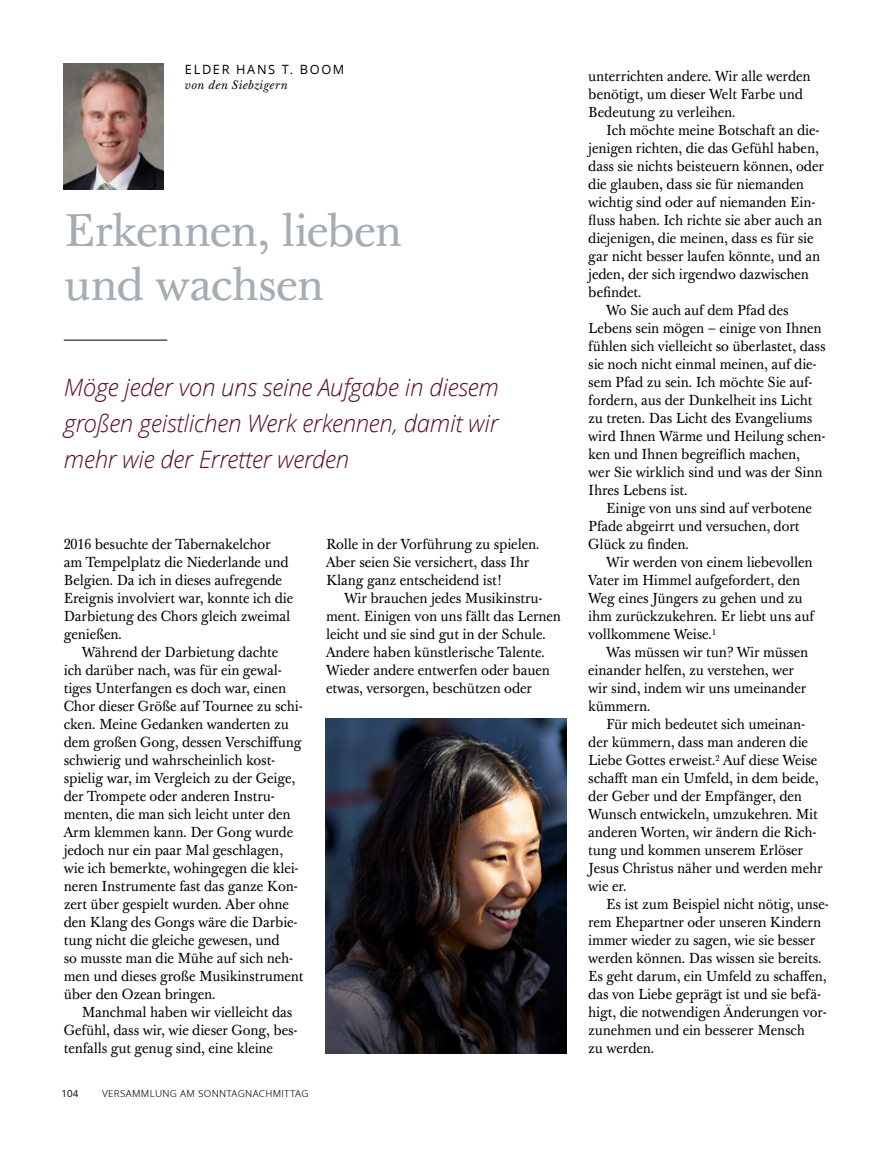
<style>
.page{position:relative;width:893px;height:1161px;background:#fff}
.page>*{position:absolute;margin:0;border:0;box-sizing:border-box;transform-origin:0 0}
.ARTCL_title{font:45px/54px "Mc Kaylds Lat";letter-spacing:-.025em;color:#a5adb4}
.ARTCL-kicker{font:italic 300 24px/36px "Zoramlds Lat";letter-spacing:-.01em;color:#5d0e25;text-align:justify}
.ARTCL_para{font:14.25px/18px "Mc Kaylds Lat";letter-spacing:-.01em;color:#000;scale:.94 1}
.ARTCL_para_first{font:14.25px/18px "Mc Kaylds Lat";letter-spacing:-.01em;color:#000;scale:.94 1}
.ARTCL-BY_para_first{font:12.75px "Zoramlds Lat";letter-spacing:.13em;color:#000}
.ARTCL-BY_para{font:italic 12px "Mc Kaylds Lat";letter-spacing:.04em;color:#000}
.t1{font:9.75px "Zoramlds Lat";letter-spacing:.03em;color:#000}
.t2{font:9.75px "Zoramlds Lat";color:#000}
</style>
<div class="page">
<hr style="left:64px;top:340px;width:103px;height:1px;background:#000">
<img style="left:326px;top:719px;width:241px;height:334px">
<img style="left:63px;top:63px;width:101px;height:126px">
<p class="ARTCL-BY_para_first" style="left:185px;top:60px;width:161px">ELDER HANS T. BOOM</p>
<p class="ARTCL-BY_para" style="left:185px;top:75px;width:104px">von den Siebzigern</p>
<p class="ARTCL_title" style="left:64px;top:204px;width:340px">Erkennen, lieben und wachsen</p>
<p class="ARTCL-kicker" style="left:64px;top:369px;width:437px">Möge jeder von uns seine Aufgabe in diesem großen geistlichen Werk erkennen, damit wir mehr wie der Erretter werden</p>
<p class="ARTCL_para_first" style="left:64px;top:535px;width:246px">2016 besuchte der Tabernakelchor<br>am Tempelplatz die Niederlande und<br>Belgien. Da ich in dieses aufregende<br>Ereignis involviert war, konnte ich die<br>Darbietung des Chors gleich zweimal genießen.</p>
<p class="ARTCL_para" style="left:64px;top:643px;width:257px;text-indent:18px">Während der Darbietung dachte<br>ich darüber nach, was für ein gewal&shy;tiges Unterfangen es doch war, einen Chor dieser Größe auf Tournee zu schi&shy;cken. Meine Gedanken wanderten zu dem großen Gong, dessen Verschiffung schwierig und wahrscheinlich kost&shy;spielig war, im Vergleich zu der Geige, der Trompete oder anderen Instru&shy;menten, die man sich leicht unter den Arm klemmen kann. Der Gong wurde jedoch nur ein paar Mal geschlagen, wie ich bemerkte, wohingegen die klei&shy;neren Instrumente fast das ganze Kon&shy;zert über gespielt wurden. Aber ohne den Klang des Gongs wäre die Darbie&shy;tung nicht die gleiche gewesen, und<br>so musste man die Mühe auf sich neh&shy;men und dieses große Musikinstrument über den Ozean bringen.</p>
<p class="ARTCL_para" style="left:64px;top:1003px;width:250px;text-indent:18px">Manchmal haben wir vielleicht das<br>Gefühl, dass wir, wie dieser Gong, bes&shy;tenfalls gut genug sind, eine kleine</p>
<p class="t2" style="left:62px;top:1086px;width:18px">104</p>
<p class="t1" style="left:102px;top:1086px;width:208px">VERSAMMLUNG AM SONNTAGNACHMITTAG</p>
<p class="ARTCL_para" style="left:326px;top:535px;width:229px">Rolle in der Vorführung zu spielen.<br>Aber seien Sie versichert, dass Ihr<br>Klang ganz entscheidend ist!</p>
<p class="ARTCL_para" style="left:326px;top:589px;width:252px;text-indent:18px">Wir brauchen jedes Musikinstru&shy;ment. Einigen von uns fällt das Lernen leicht und sie sind gut in der Schule.<br>Andere haben künstlerische Talente.<br>Wieder andere entwerfen oder bauen etwas, versorgen, beschützen oder</p>
<p class="ARTCL_para" style="left:588px;top:67px;width:238px">unterrichten andere. Wir alle werden benötigt, um dieser Welt Farbe und<br>Bedeutung zu verleihen.</p>
<p class="ARTCL_para" style="left:588px;top:121px;width:252px;text-indent:18px">Ich möchte meine Botschaft an die&shy;jenigen richten, die das Gefühl haben, dass sie nichts beisteuern können, oder die glauben, dass sie für niemanden wichtig sind oder auf niemanden Ein&shy;fluss haben. Ich richte sie aber auch an diejenigen, die meinen, dass es für sie gar nicht besser laufen könnte, und an jeden, der sich irgendwo dazwischen befindet.</p>
<p class="ARTCL_para" style="left:588px;top:301px;width:254px;text-indent:18px">Wo Sie auch auf dem Pfad des Lebens sein mögen – einige von Ihnen fühlen sich vielleicht so überlastet, dass sie noch nicht einmal meinen, auf die&shy;sem Pfad zu sein. Ich möchte Sie auf&shy;fordern, aus der Dunkelheit ins Licht zu treten. Das Licht des Evangeliums wird Ihnen Wärme und Heilung schen&shy;ken und Ihnen begreiflich machen, wer Sie wirklich sind und was der Sinn Ihres Lebens ist.</p>
<p class="ARTCL_para" style="left:588px;top:499px;width:239px;text-indent:18px">Einige von uns sind auf verbotene<br>Pfade abgeirrt und versuchen, dort<br>Glück zu finden.</p>
<p class="ARTCL_para" style="left:588px;top:553px;width:242px;text-indent:18px">Wir werden von einem liebevollen<br>Vater im Himmel aufgefordert, den<br>Weg eines Jüngers zu gehen und zu ihm zurückzukehren. Er liebt uns auf vollkommene Weise.<sup>1</sup></p>
<p class="ARTCL_para" style="left:588px;top:643px;width:236px;text-indent:18px">Was müssen wir tun? Wir müssen einander helfen, zu verstehen, wer wir sind, indem wir uns umeinander kümmern.</p>
<p class="ARTCL_para" style="left:588px;top:715px;width:251px;text-indent:18px">Für mich bedeutet sich umeinan&shy;der kümmern, dass man anderen die<br>Liebe Gottes erweist.<sup>2</sup> Auf diese Weise schafft man ein Umfeld, in dem beide, der Geber und der Empfänger, den<br>Wunsch entwickeln, umzukehren. Mit anderen Worten, wir ändern die Rich&shy;tung und kommen unserem Erlöser<br>Jesus Christus näher und werden mehr wie er.</p>
<p class="ARTCL_para" style="left:588px;top:895px;width:257px;text-indent:18px">Es ist zum Beispiel nicht nötig, unse&shy;rem Ehepartner oder unseren Kindern immer wieder zu sagen, wie sie besser werden können. Das wissen sie bereits.<br>Es geht darum, ein Umfeld zu schaffen, das von Liebe geprägt ist und sie befä&shy;higt, die notwendigen Änderungen vor&shy;zunehmen und ein besserer Mensch<br>zu werden.</p>
</div>
